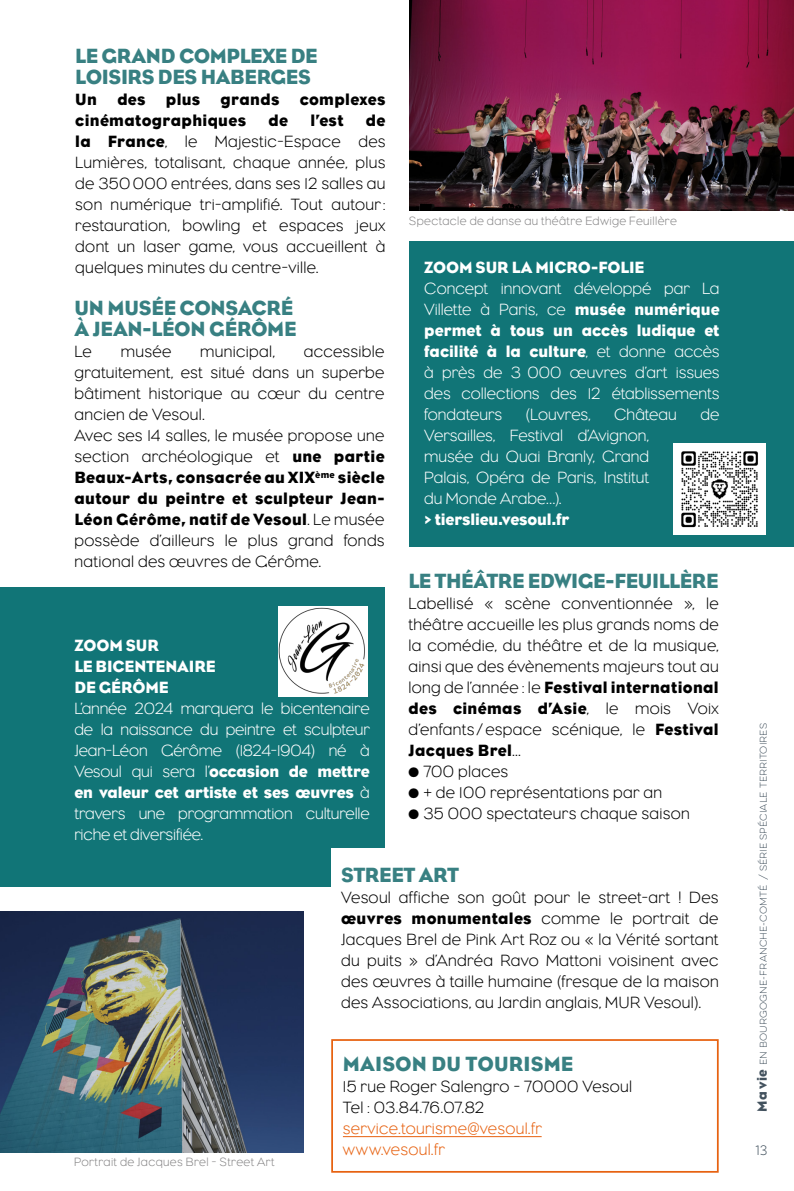
<style>
.page{position:relative;width:794px;height:1191px;background:#fff}
.page>*{position:absolute;margin:0;border:0;box-sizing:border-box;transform-origin:0 0}
.t1{font:21px/21px "Eagle";letter-spacing:-.015em;color:#388082}
.t2{font:21px "Eagle";letter-spacing:.005em;color:#388082}
.t3{font:300 16.62px/21px "Eagle";letter-spacing:.02em;color:#000}
.t4{font:300 16.62px/21px "Eagle";letter-spacing:-.005em;color:#fff;text-align:justify}
.t5{font:16.62px/21px "Eagle";letter-spacing:-.005em;color:#fff}
.t6{font:16.62px/21px "Eagle";letter-spacing:.02em;color:#000}
.t7{font:300 16.62px/21px "Eagle";letter-spacing:.02em;color:#e76211}
.t8{font:300 12.25px "Eagle";letter-spacing:.03em;color:#868586}
.t9{font:100 12.25px "Eveleth Clean";color:#43525e}
.t10{font:100 8.75px "Eveleth Clean";letter-spacing:.015em;color:#43525e}
.s1{font-weight:400}
.s2{font-family:"Eagle";font-weight:400;font-size:14px}
</style>
<div class="page">
<hr style="left:343px;top:1136px;width:198px;height:1px;background:#e76211">
<div style="left:331px;top:1039px;width:387px;height:133px;border:2px solid #e76211"></div>
<img style="left:409px;top:0;width:385px;height:210px">
<img style="left:0;top:912px;width:303px;height:240px">
<div style="left:0;top:587px;width:384px;height:300px;background:#117577"></div>
<div style="left:409px;top:241px;width:385px;height:305px;background:#117577"></div>
<img style="left:674px;top:443px;width:91px;height:91px">
<img style="left:278px;top:606px;width:89px;height:90px">
<div style="left:331px;top:849px;width:387px;height:168px;background:#fff"></div>
<p class="t1" style="left:75px;top:45px;width:244px">LE GRAND COMPLEXE DE<br>LOISIRS DES HABERGES</p>
<p class="t6" style="left:75px;top:89px;width:312px">Un des plus grands complexes cinématographiques</p>
<p class="t3" style="left:75px;top:110px;width:312px;text-indent:291px"><span class="s1">de la France</span>, le Majestic-Espace des Lumières, totalisant, chaque année, plus de 350000 entrées, dans ses 12 salles au son numérique tri-amplifié. Tout autour: restauration, bowling et espaces jeux dont un laser game, vous accueillent à quelques minutes du centre-ville.</p>
<p class="t6" style="left:268px;top:110px;width:21px">de</p>
<p class="t6" style="left:310px;top:110px;width:35px">l’est</p>
<p class="t1" style="left:74px;top:297px;width:223px">UN MUSÉE CONSACRÉ<br>À JEAN-LÉON GÉRÔME</p>
<p class="t3" style="left:74px;top:341px;width:19px">Le</p>
<p class="t3" style="left:121px;top:341px;width:52px">musée</p>
<p class="t3" style="left:200px;top:341px;width:76px">municipal,</p>
<p class="t3" style="left:74px;top:341px;width:312px;text-indent:229px">accessible gratuitement, est situé dans un superbe bâtiment historique au cœur du centre ancien de Vesoul.<br>Avec ses 14 salles, le musée propose une section archéologique et <span class="s1">une partie Beaux-Arts, consacrée au XIX</span><sup>ème</sup> <span class="s1">siècle autour du peintre et sculpteur Jean-Léon Gérôme, natif de Vesoul</span>. Le musée possède d’ailleurs le plus grand fonds national des œuvres de Gérôme.</p>
<p class="t5" style="left:74px;top:635px;width:143px">ZOOM SUR<br>LE BICENTENAIRE<br>DE GÉRÔME</p>
<p class="t4" style="left:74px;top:698px;width:297px">L’année 2024 marquera le bicentenaire de la naissance du peintre et sculpteur Jean-Léon Gérôme (1824-1904) né à Vesoul qui sera l’<span class="s1">occasion de mettre en valeur cet artiste et ses œuvres</span> à travers une programmation culturelle riche et diversifiée.</p>
<p class="t8" style="left:409px;top:213px;width:269px">Spectacle de danse au théâtre Edwige Feuillère</p>
<p class="t5" style="left:424px;top:257px;width:221px">ZOOM SUR LA MICRO-FOLIE</p>
<p class="t4" style="left:424px;top:278px;width:297px">Concept innovant développé par La Villette à Paris, ce <span class="s1">musée numérique permet à tous un accès ludique et facilité à la culture</span>, et donne accès à près de 3 000 œuvres d’art issues des collections des 12 établissements fondateurs</p>
<p class="t4" style="left:526px;top:404px;width:66px">(Louvres,</p>
<p class="t4" style="left:614px;top:404px;width:64px">Château</p>
<p class="t4" style="left:700px;top:404px;width:21px">de</p>
<p class="t4" style="left:424px;top:425px;width:226px">Versailles, Festival d’Avignon, musée du Quai Branly, Grand Palais, Opéra de Paris, Institut du Monde Arabe…).</p>
<p class="t5" style="left:424px;top:509px;width:146px">&gt; tierslieu.vesoul.fr</p>
<p class="t1" style="left:408px;top:570px;width:311px">LE THÉÂTRE EDWIGE-FEUILLÈ RE</p>
<p class="t3" style="left:408px;top:593px;width:312px;text-align:justify">Labellisé « scène conventionnée », le théâtre accueille les plus grands noms de la comédie, du théâtre et de la musique, ainsi que des évènements majeurs tout au long de l’année : le <span class="s1">Festival international des cinémas d’Asie</span>, le mois Voix d’enfants / espace scénique, le <span class="s1">Festival Jacques Brel</span>...</p>
<p class="t3" style="left:408px;top:761px;width:101px">• 700 places</p>
<p class="t3" style="left:408px;top:782px;width:255px">• + de 100 représentations par an</p>
<p class="t3" style="left:408px;top:803px;width:283px">• 35 000 spectateurs chaque saison</p>
<p class="t1" style="left:341px;top:864px;width:120px">STREET ART</p>
<p class="t3" style="left:341px;top:887px;width:379px;text-align:justify">Vesoul affiche son goût pour le street-art ! Des <span class="s1">œuvres monumentales</span> comme le portrait de Jacques Brel de Pink Art Roz ou « la Vérité sortant du puits » d’Andréa Ravo Mattoni voisinent avec des œuvres à taille humaine (fresque de la maison des Associations, au Jardin anglais, MUR Vesoul).</p>
<p class="t8" style="left:74px;top:1155px;width:202px">Portrait de Jacques Brel - Street Art</p>
<p class="t2" style="left:343px;top:1052px;width:232px">MAISON DU TOURISME</p>
<p class="t3" style="left:343px;top:1076px;width:291px">15 rue Roger Salengro - 70000 Vesoul<br>Tel : 03.84.76.07.82</p>
<p class="t7" style="left:343px;top:1118px;width:200px">service.tourisme@vesoul.fr www.vesoul.fr</p>
<p class="t10" style="left:757px;top:1112px;width:390px;rotate:-90deg"><span class="s2">Ma vie</span> en bourgogne-franche-comté / série spéciale territoires</p>
<p class="t9" style="left:755px;top:1142px;width:13px">13</p>
</div>
